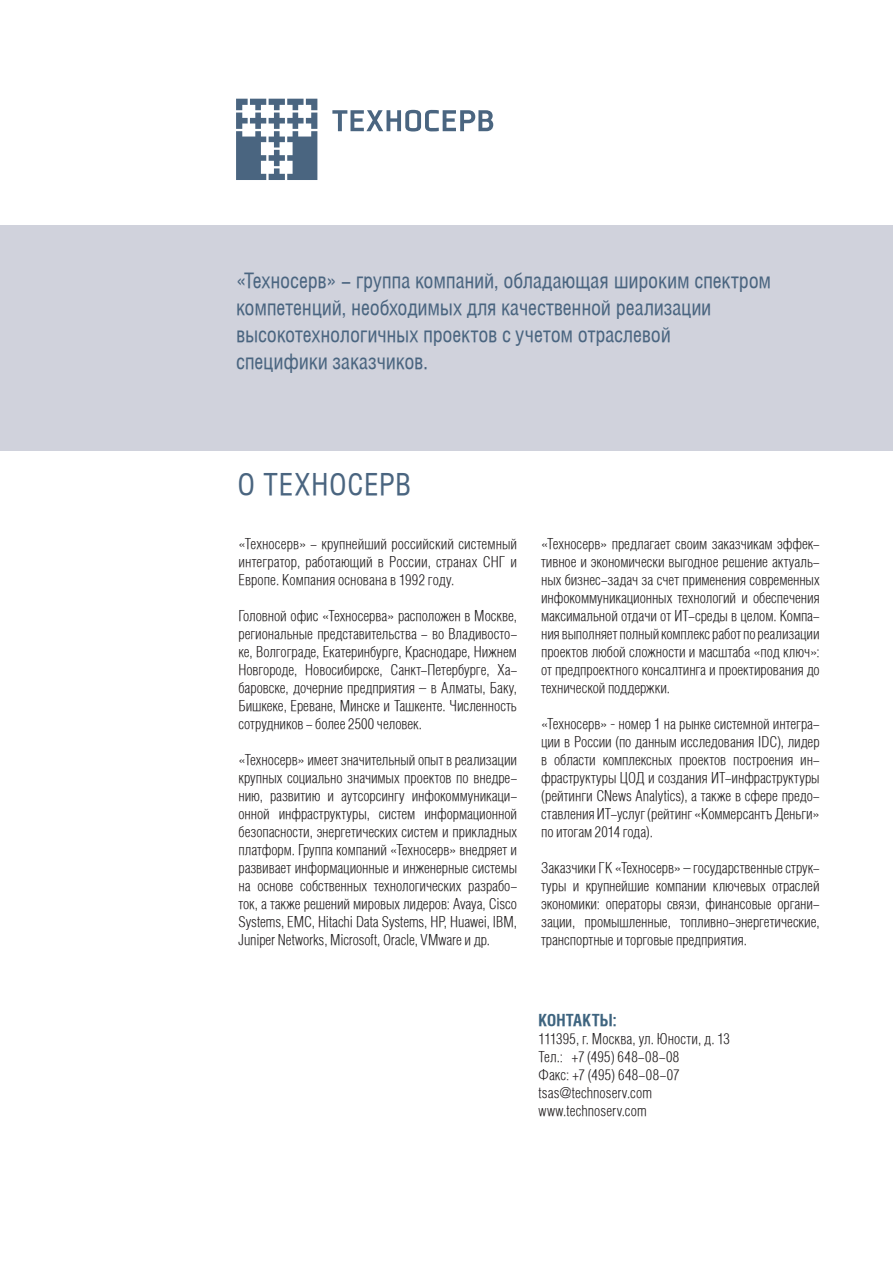
<style>
.page{position:relative;width:893px;height:1263px;background:#fff}
.page>*{position:absolute;margin:0;border:0;box-sizing:border-box;transform-origin:0 0}
.TXT_header1{font:30px "Helios Cond";letter-spacing:.02em;color:#4a6580}
.Introtext{font:21px "Helios Cond";letter-spacing:-.01em;color:#4a6580}
.TXT_BasicStyle{font:700 16.5px "Helios Cond";letter-spacing:.01em;color:#3e647f}
.TXT_BasicStyle-2{font:300 15px/18px "Helios Cond";color:#231f20;text-align:justify}
.TXT_BasicStyle-3{font:300 15px "Helios Cond";letter-spacing:.025em;color:#231f20}
</style>
<div class="page">
<div style="left:0;top:225px;width:893px;height:225px;background:#d0d2dc"></div>
<svg style="left:236px;top:99px;width:81px;height:81px"></svg>
<svg style="left:332px;top:110px;width:161px;height:22px"></svg>
<p class="Introtext" style="left:236px;top:269px;width:537px">«Техносерв» - группа компаний, обладающая широким спектром</p>
<p class="Introtext" style="left:236px;top:296px;width:477px">компетенций, необходимых для качественной реализации</p>
<p class="Introtext" style="left:236px;top:323px;width:436px">высокотехнологичных проектов с учетом отраслевой</p>
<p class="Introtext" style="left:236px;top:350px;width:194px">специфики заказчиков.</p>
<p class="TXT_header1" style="left:238px;top:468px;width:175px">О ТЕХНОСЕРВ</p>
<p class="TXT_BasicStyle-2" style="left:238px;top:535px;width:280px">«Техносерв» - крупнейший российский системный интегратор, работающий в России, странах СНГ и Европе. Компания основана в 1992 году.</p>
<p class="TXT_BasicStyle-2" style="left:238px;top:607px;width:280px">Головной офис «Техносерва» расположен в Москве, региональные представительства - во Владивосто&shy;ке, Волгограде, Екатеринбурге, Краснодаре, Нижнем Новгороде, Новосибирске, Санкт-Петербурге, Ха&shy;баровске, дочерние предприятия – в Алматы, Баку, Бишкеке, Ереване, Минске и Ташкенте. Численность сотрудников - более 2500 человек.</p>
<p class="TXT_BasicStyle-2" style="left:238px;top:751px;width:280px">«Техносерв» имеет значительный опыт в реализации крупных социально значимых проектов по внедре&shy;нию, развитию и аутсорсингу инфокоммуникаци&shy;онной инфраструктуры, систем информационной безопасности, энергетических систем и прикладных платформ. Группа компаний «Техносерв» внедряет и развивает информационные и инженерные системы на основе собственных технологических разрабо&shy;ток, а также решений мировых лидеров: Avaya, Cisco Systems, EMC, Hitachi Data Systems, HP, Huawei, IBM, Juniper Networks, Microsoft, Oracle, VMware и др.</p>
<p class="TXT_BasicStyle-2" style="left:541px;top:535px;width:280px">«Техносерв» предлагает своим заказчикам эффек&shy;тивное и экономически выгодное решение актуаль&shy;ных бизнес-задач за счет применения современных инфокоммуникационных технологий и обеспечения максимальной отдачи от ИТ-среды в целом. Компа&shy;ния выполняет полный комплекс работ по реализации проектов любой сложности и масштаба «под ключ»: от предпроектного консалтинга и проектирования до технической поддержки.</p>
<p class="TXT_BasicStyle-2" style="left:541px;top:715px;width:280px">«Техносерв» − номер 1 на рынке системной интегра&shy;ции в России (по данным исследования IDC), лидер в области комплексных проектов построения ин&shy;фраструктуры ЦОД и создания ИТ-инфраструктуры (рейтинги CNews Analytics), а также в сфере предо&shy;ставления ИТ-услуг (рейтинг «Коммерсантъ Деньги» по итогам 2014 года).</p>
<p class="TXT_BasicStyle-2" style="left:541px;top:859px;width:280px">Заказчики ГК «Техносерв» – государственные струк&shy;туры и крупнейшие компании ключевых отраслей экономики: операторы связи, финансовые органи&shy;зации, промышленные, топливно-энергетические, транспортные и торговые предприятия.</p>
<p class="TXT_BasicStyle" style="left:538px;top:1011px;width:79px">КОНТАКТЫ:</p>
<p class="TXT_BasicStyle-2" style="left:538px;top:1030px;width:193px">111395, г. Москва, ул. Юности, д. 13</p>
<p class="TXT_BasicStyle-3" style="left:538px;top:1049px;width:142px">Тел.: +7 (495) 648-08-08</p>
<p class="TXT_BasicStyle-2" style="left:538px;top:1066px;width:142px">Факс: +7 (495) 648-08-07</p>
<p class="TXT_BasicStyle-2" style="left:538px;top:1084px;width:115px">tsas@technoserv.com</p>
<p class="TXT_BasicStyle-2" style="left:538px;top:1102px;width:110px">www.technoserv.com</p>
</div>
